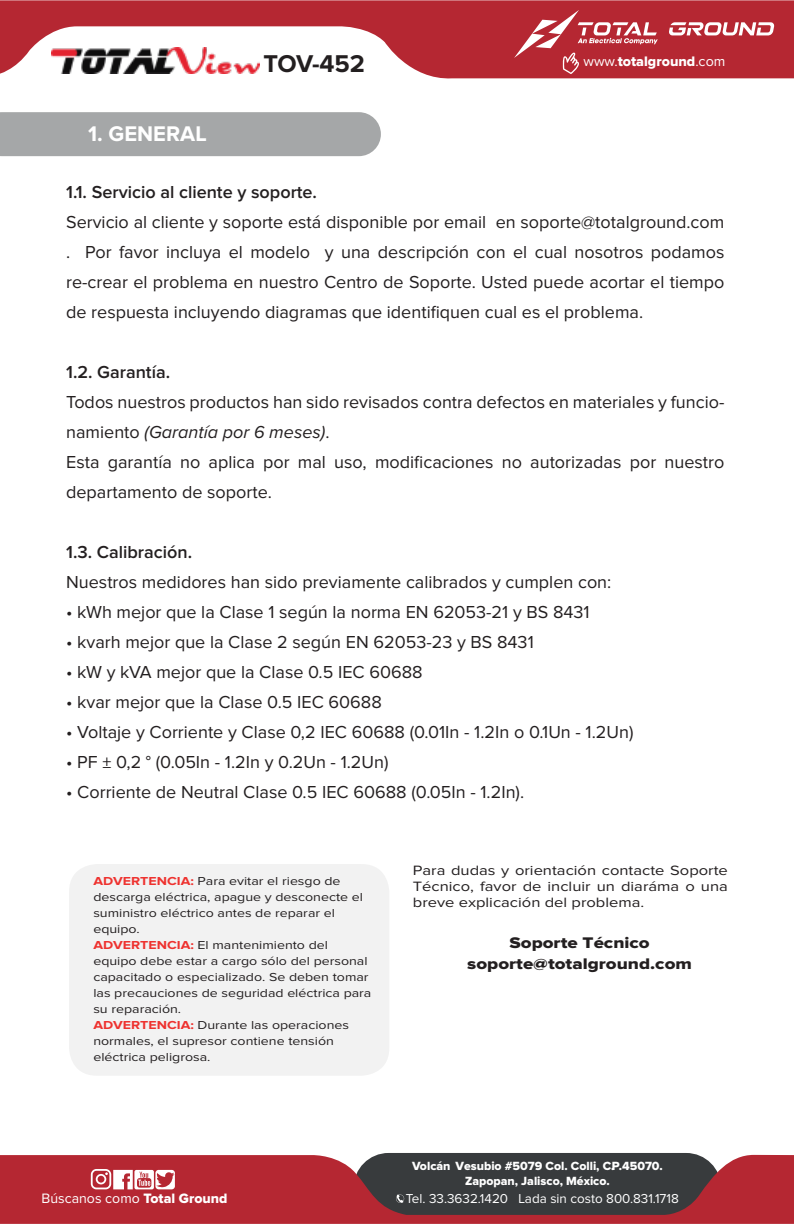
<style>
.page{position:relative;width:794px;height:1224px;background:#fff}
.page>*{position:absolute;margin:0;border:0;box-sizing:border-box;transform-origin:0 0}
.t1{font:700 25.2px "Proxima Nova";letter-spacing:-.01em;color:#231f20}
.t2{font:700 22px "Proxima Nova";color:#fff}
.t3{font:18px/30px "Proxima Nova";color:#231f20;text-align:justify}
.t4{font:600 18px "Proxima Nova";color:#231f20}
.t5{font:16px/21.2px "Proxima Nova Extrabld";color:#231f20;text-align:center;scale:1.18 1}
.t6{font:14.2px "Proxima Nova";color:#fff}
.t7{font:14.2px "Proxima Nova Extrabld";color:#fff}
.t8{font:14px/16px "Proxima Nova";color:#231f20;text-align:justify;scale:1.18 1}
.t9{font:13.4px "Proxima Nova";color:#fff}
.t10{font:12.2px/14.8px "Proxima Nova Extrabld";color:#fff;text-align:center}
.t11{font:12px/16px "Proxima Nova";color:#231f20;scale:1.18 1}
.s1{font-family:"Proxima Nova"}
.s2{font-style:italic}
.s3{font-weight:700;color:#ee322f}
.s4{font-family:"Proxima Nova Extrabld"}
</style>
<div class="page">
<div style="left:353px;top:1153px;width:368px;height:70px;background:#383b3d;border-radius:35px"></div>
<svg style="left:0;top:1155px;width:794px;height:69px;fill:#b52732"></svg>
<svg style="left:396px;top:1194px;width:8px;height:9px"></svg>
<svg style="left:91px;top:1169px;width:84px;height:20px"></svg>
<div style="left:0;top:112px;width:381px;height:44px;background:#a5a7a8"></div>
<div style="left:69px;top:864px;width:320px;height:212px;background:#f2f2f2;border-radius:28px"></div>
<svg style="left:0;top:0;width:794px;height:79px;fill:#b52732"></svg>
<svg style="left:669px;top:22px;width:105px;height:13px"></svg>
<svg style="left:514px;top:10px;width:143px;height:64px;background:#bf454e"></svg>
<img style="left:52px;top:48px;width:207px;height:25px">
<p class="t2" style="left:88px;top:124px;width:120px">1. GENERAL</p>
<h1 class="t1" style="left:263px;top:52px;width:103px">TOV-452</h1>
<p class="t7" style="left:583px;top:54px;width:143px"><span class="s1">www.</span>totalground<span class="s1">.com</span></p>
<p class="t4" style="left:66px;top:183px;width:252px">1.1. Servicio al cliente y soporte.</p>
<p class="t3" style="left:66px;top:207px;width:660px">Servicio al cliente y soporte está disponible por email en soporte@totalground.com . Por favor incluya el modelo y una descripción con el cual nosotros podamos re-crear el problema en nuestro Centro de Soporte. Usted puede acortar el tiempo de respuesta incluyendo diagramas que identifiquen cual es el problema.</p>
<p class="t4" style="left:66px;top:363px;width:105px">1.2. Garantía.</p>
<p class="t3" style="left:66px;top:387px;width:660px;text-align:left">Todos nuestros productos han sido revisados contra defectos en materiales y funcio&shy;namiento <span class="s2">(Garantía por 6 meses)</span>.<br>Esta garantía no aplica por mal uso, modificaciones no autorizadas por nuestro departamento de soporte.</p>
<p class="t4" style="left:66px;top:543px;width:127px">1.3. Calibración.</p>
<p class="t3" style="left:66px;top:567px;width:546px">Nuestros medidores han sido previamente calibrados y cumplen con:</p>
<p class="t3" style="left:66px;top:597px;width:525px">• kWh mejor que la Clase 1 según la norma EN 62053-21 y BS 8431</p>
<p class="t3" style="left:66px;top:627px;width:469px">• kvarh mejor que la Clase 2 según EN 62053-23 y BS 8431</p>
<p class="t3" style="left:66px;top:657px;width:358px">• kW y kVA mejor que la Clase 0.5 IEC 60688</p>
<p class="t3" style="left:66px;top:687px;width:317px">• kvar mejor que la Clase 0.5 IEC 60688</p>
<p class="t3" style="left:66px;top:717px;width:569px">• Voltaje y Corriente y Clase 0,2 IEC 60688 (0.01In - 1.2In o 0.1Un - 1.2Un)</p>
<p class="t3" style="left:66px;top:747px;width:324px">• PF ± 0,2 ° (0.05In - 1.2In y 0.2Un - 1.2Un)</p>
<p class="t3" style="left:66px;top:778px;width:459px">• Corriente de Neutral Clase 0.5 IEC 60688 (0.05In - 1.2In).</p>
<p class="t11" style="left:93px;top:874px;width:237px"><span class="s3">ADVERTENCIA:</span> Para evitar el riesgo de descarga eléctrica, apague y desconecte el suministro eléctrico antes de reparar el equipo.<br><span class="s3">ADVERTENCIA:</span> El mantenimiento del equipo debe estar a cargo sólo del personal capacitado o especializado. Se deben tomar las precauciones de seguridad eléctrica para su reparación.<br><span class="s3">ADVERTENCIA:</span> Durante las operaciones normales, el supresor contiene tensión eléctrica peligrosa.</p>
<p class="t8" style="left:413px;top:863px;width:268px">Para dudas y orientación contacte Soporte Técnico, favor de incluir un diaráma o una breve explicación del problema.</p>
<p class="t5" style="left:467px;top:933px;width:192px">Soporte Técnico soporte@totalground.com</p>
<p class="t6" style="left:41px;top:1192px;width:187px">Búscanos como <span class="s4">Total Ground</span></p>
<p class="t10" style="left:412px;top:1159px;width:252px">Volcán Vesubio #5079 Col. Colli, C.P.45070.<br>Zapopan, Jalisco, México.</p>
<p class="t9" style="left:406px;top:1193px;width:274px">Tel. 33.3632.1420 Lada sin costo 800.831.1718</p>
</div>
